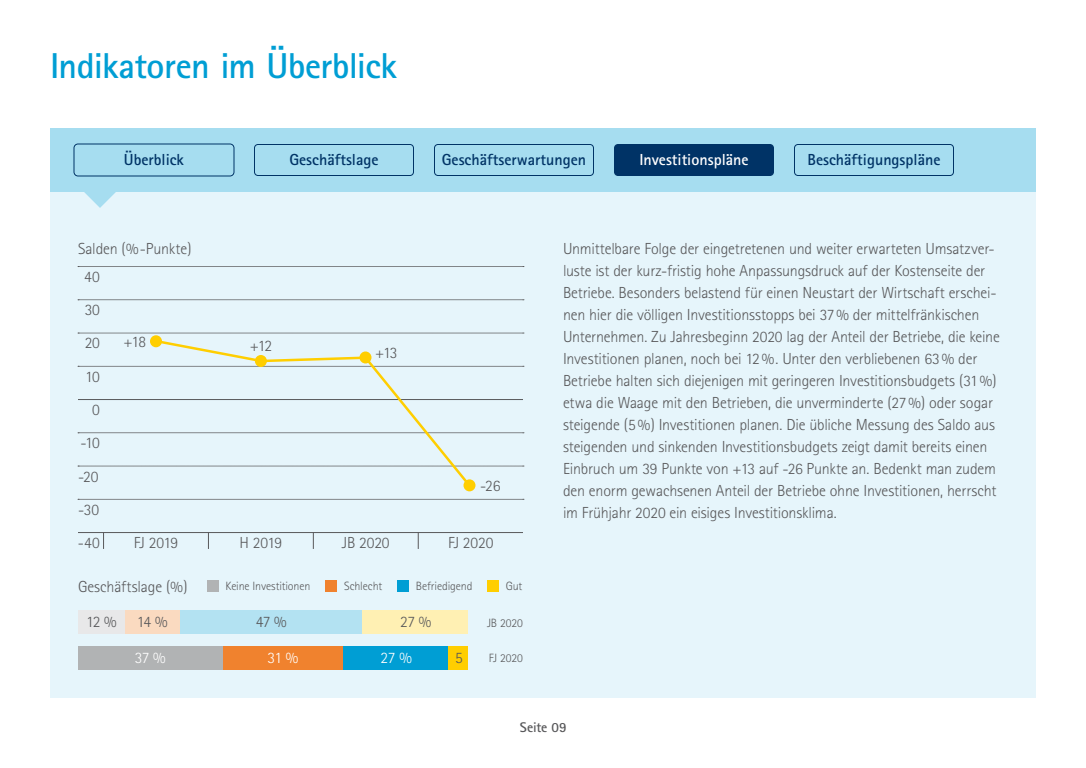
<style>
.page{position:relative;width:1086px;height:768px;background:#fff}
.page>*{position:absolute;margin:0;border:0;box-sizing:border-box;transform-origin:0 0}
.Headline_Kategorie_2{font:700 36px "Rotis Sans Serif";letter-spacing:-.015em;color:#009ed4}
.Fliesstext_10_pt_tit{font:300 16px/22px "Rotis Sans Serif";letter-spacing:-.01em;color:#58585a}
.t1{font:700 16px "Rotis Sans Serif";color:#036}
.t2{font:700 16px "Rotis Sans Serif";color:#fff}
.Fliesstext_10_pt_tit-2{font:300 16px "Rotis Sans Serif";color:#fff}
.Headline_Kategorie_2-2{font:700 14px "Rotis Sans Serif";color:#58585a}
.Fliesstext_10_pt_tit-3{font:300 12px "Rotis Sans Serif";letter-spacing:-.01em;color:#58585a}
</style>
<div class="page">
<div style="left:50px;top:128px;width:986px;height:570px;background:#e6f5fb"></div>
<div style="left:50px;top:128px;width:986px;height:64px;background:#a6ddf0"></div>
<svg style="left:84px;top:192px;width:32px;height:16px"></svg>
<div style="left:343px;top:646px;width:105px;height:24px;background:#009ed4"></div>
<div style="left:448px;top:646px;width:20px;height:24px;background:#ffce00"></div>
<div style="left:222px;top:646px;width:121px;height:24px;background:#f0822e"></div>
<div style="left:78px;top:646px;width:144px;height:24px;background:#b1b3b4"></div>
<div style="left:179px;top:610px;width:184px;height:24px;background:#b3e2f2"></div>
<div style="left:363px;top:610px;width:105px;height:24px;background:#fff0b3"></div>
<div style="left:125px;top:610px;width:54px;height:24px;background:#fadac0"></div>
<div style="left:78px;top:610px;width:47px;height:24px;background:#e8e8e9"></div>
<div style="left:325px;top:580px;width:12px;height:12px;background:#f0822e"></div>
<div style="left:207px;top:580px;width:12px;height:12px;background:#b1b3b4"></div>
<div style="left:397px;top:580px;width:12px;height:12px;background:#009ed4"></div>
<div style="left:487px;top:580px;width:12px;height:12px;background:#ffce00"></div>
<svg style="left:78px;top:266px;width:446px;height:1px"></svg>
<hr style="left:78px;top:532px;width:445px;height:1px;background:#58585a">
<svg style="left:78px;top:499px;width:446px;height:1px"></svg>
<svg style="left:78px;top:466px;width:446px;height:1px"></svg>
<svg style="left:78px;top:433px;width:446px;height:1px"></svg>
<hr style="left:78px;top:399px;width:445px;height:1px;background:#58585a">
<svg style="left:78px;top:366px;width:446px;height:1px"></svg>
<svg style="left:78px;top:333px;width:446px;height:1px"></svg>
<svg style="left:78px;top:300px;width:446px;height:1px"></svg>
<svg style="left:103px;top:533px;width:1px;height:16px"></svg>
<svg style="left:208px;top:533px;width:1px;height:16px"></svg>
<svg style="left:313px;top:533px;width:1px;height:16px"></svg>
<svg style="left:418px;top:533px;width:1px;height:16px"></svg>
<svg style="left:154px;top:338px;width:320px;height:152px"></svg>
<div style="left:150px;top:335px;width:12px;height:12px;background:#ffce00;border-radius:50%"></div>
<div style="left:255px;top:355px;width:12px;height:12px;background:#ffce00;border-radius:50%"></div>
<div style="left:360px;top:352px;width:12px;height:12px;background:#ffce00;border-radius:50%"></div>
<div style="left:464px;top:479px;width:12px;height:12px;background:#ffce00;border-radius:50%"></div>
<div style="left:434px;top:144px;width:160px;height:32px;border:1px solid #036;border-radius:4px"></div>
<div style="left:254px;top:144px;width:160px;height:32px;border:1px solid #036;border-radius:4px"></div>
<div style="left:614px;top:144px;width:160px;height:32px;background:#036;border-radius:4px"></div>
<div style="left:794px;top:144px;width:160px;height:32px;border:1px solid #036;border-radius:4px"></div>
<div style="left:74px;top:144px;width:160px;height:32px;border:1px solid #036;border-radius:4px"></div>
<p class="Headline_Kategorie_2" style="left:50px;top:44px;width:349px">Indikatoren im Überblick</p>
<p class="t1" style="left:124px;top:150px;width:62px">Überblick</p>
<p class="t1" style="left:289px;top:150px;width:91px">Geschäftslage</p>
<p class="t1" style="left:442px;top:150px;width:146px">Geschäftserwartungen</p>
<p class="t2" style="left:639px;top:150px;width:111px">Investitionspläne</p>
<p class="t1" style="left:807px;top:150px;width:135px">Beschäftigungspläne</p>
<p class="Fliesstext_10_pt_tit" style="left:78px;top:238px;width:115px">Salden (%-Punkte)</p>
<p class="Fliesstext_10_pt_tit" style="left:84px;top:265px;width:17px">40</p>
<p class="Fliesstext_10_pt_tit" style="left:85px;top:299px;width:17px">30</p>
<p class="Fliesstext_10_pt_tit" style="left:85px;top:332px;width:17px">20</p>
<p class="Fliesstext_10_pt_tit" style="left:85px;top:365px;width:16px">10</p>
<p class="Fliesstext_10_pt_tit" style="left:92px;top:399px;width:9px">0</p>
<p class="Fliesstext_10_pt_tit" style="left:80px;top:432px;width:21px">-10</p>
<p class="Fliesstext_10_pt_tit" style="left:78px;top:465px;width:22px">-20</p>
<p class="Fliesstext_10_pt_tit" style="left:78px;top:499px;width:23px">-30</p>
<p class="Fliesstext_10_pt_tit" style="left:123px;top:331px;width:24px">+18</p>
<p class="Fliesstext_10_pt_tit" style="left:250px;top:335px;width:24px">+12</p>
<p class="Fliesstext_10_pt_tit" style="left:375px;top:341px;width:24px">+13</p>
<p class="Fliesstext_10_pt_tit" style="left:480px;top:475px;width:22px">-26</p>
<p class="Fliesstext_10_pt_tit" style="left:78px;top:532px;width:24px">-40</p>
<p class="Fliesstext_10_pt_tit" style="left:134px;top:532px;width:46px">FJ 2019</p>
<p class="Fliesstext_10_pt_tit" style="left:240px;top:532px;width:44px">H 2019</p>
<p class="Fliesstext_10_pt_tit" style="left:342px;top:532px;width:49px">JB 2020</p>
<p class="Fliesstext_10_pt_tit" style="left:448px;top:532px;width:47px">FJ 2020</p>
<p class="Fliesstext_10_pt_tit" style="left:78px;top:575px;width:111px">Geschäftslage (%)</p>
<p class="Fliesstext_10_pt_tit-3" style="left:226px;top:579px;width:86px">Keine Investitionen</p>
<p class="Fliesstext_10_pt_tit-3" style="left:344px;top:579px;width:40px">Schlecht</p>
<p class="Fliesstext_10_pt_tit-3" style="left:416px;top:579px;width:58px">Befriedigend</p>
<p class="Fliesstext_10_pt_tit-3" style="left:506px;top:579px;width:18px">Gut</p>
<p class="Fliesstext_10_pt_tit" style="left:86px;top:610px;width:32px">12 %</p>
<p class="Fliesstext_10_pt_tit" style="left:137px;top:610px;width:32px">14 %</p>
<p class="Fliesstext_10_pt_tit-3" style="left:487px;top:616px;width:37px">JB 2020</p>
<p class="Fliesstext_10_pt_tit-2" style="left:135px;top:648px;width:33px">37 %</p>
<p class="Fliesstext_10_pt_tit-2" style="left:268px;top:648px;width:32px">31 %</p>
<p class="Fliesstext_10_pt_tit-2" style="left:381px;top:648px;width:33px">27 %</p>
<p class="Fliesstext_10_pt_tit" style="left:455px;top:646px;width:9px">5</p>
<p class="Fliesstext_10_pt_tit" style="left:256px;top:610px;width:32px">47 %</p>
<p class="Fliesstext_10_pt_tit" style="left:400px;top:610px;width:33px">27 %</p>
<p class="Fliesstext_10_pt_tit-3" style="left:489px;top:651px;width:36px">FJ 2020</p>
<p class="Fliesstext_10_pt_tit" style="left:563px;top:238px;width:438px">Unmittelbare Folge der eingetretenen und weiter erwarteten Umsatzver&shy;luste ist der kurz-fristig hohe Anpassungsdruck auf der Kostenseite der Betriebe. Besonders belastend für einen Neustart der Wirtschaft erschei&shy;nen hier die völligen Investitionsstopps bei 37% der mittelfränkischen Unternehmen. Zu Jahresbeginn 2020 lag der Anteil der Betriebe, die keine Investitionen planen, noch bei 12%. Unter den verbliebenen 63% der Betriebe halten sich diejenigen mit geringeren Investitionsbudgets (31%) etwa die Waage mit den Betrieben, die unverminderte (27%) oder sogar steigende (5%) Investitionen planen. Die übliche Messung des Saldo aus steigenden und sinkenden Investitionsbudgets zeigt damit bereits einen Einbruch um 39 Punkte von +13 auf -26 Punkte an. Bedenkt man zudem den enorm gewachsenen Anteil der Betriebe ohne Investitionen, herrscht im Frühjahr 2020 ein eisiges Investitionsklima.</p>
<p class="Headline_Kategorie_2-2" style="left:520px;top:718px;width:48px">Seite 09</p>
</div>
